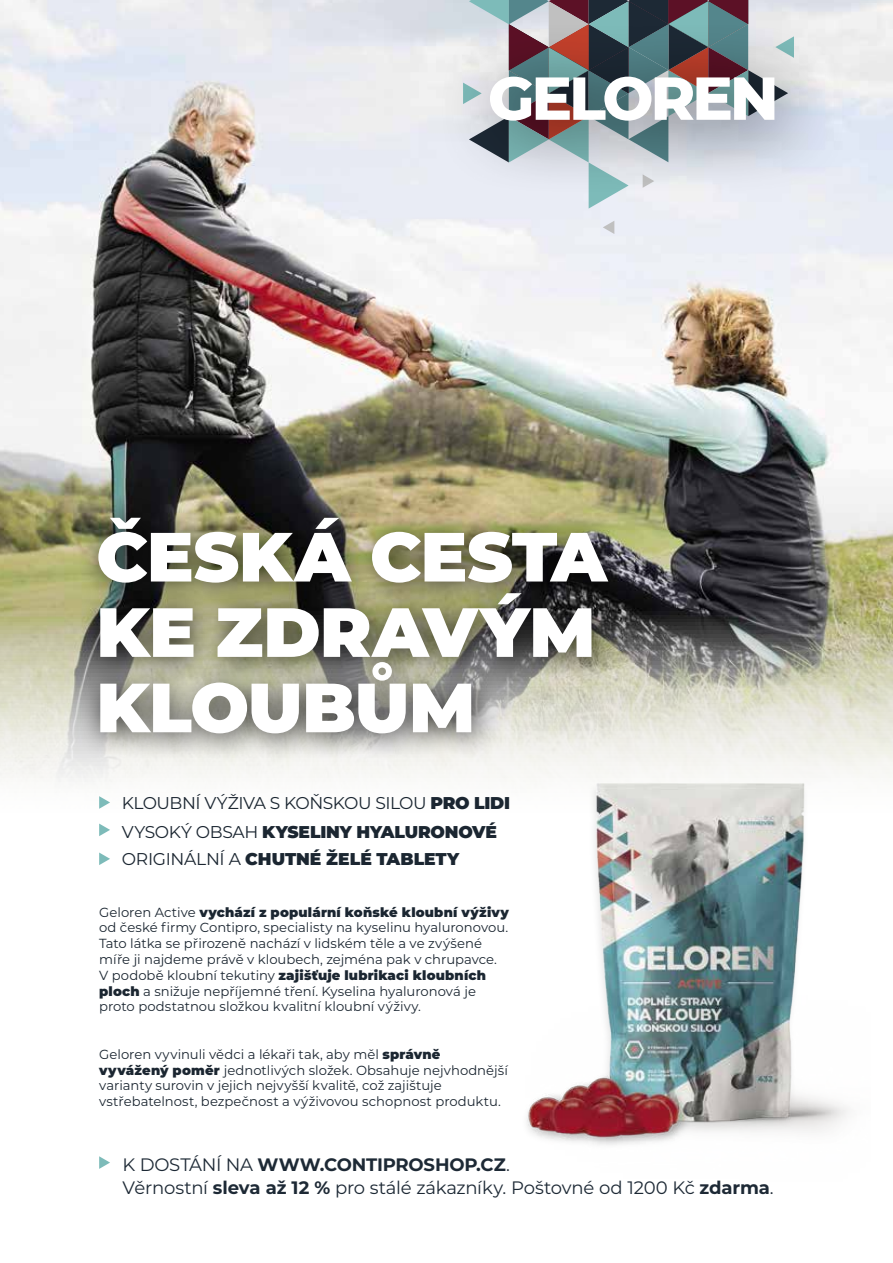
<style>
.page{position:relative;width:893px;height:1263px;background:#fff}
.page>*{position:absolute;margin:0;border:0;box-sizing:border-box;transform-origin:0 0}
.t1{font:900 69.45px/75.3px "Montserrat";letter-spacing:-.005em;color:#fff}
.t2{font:18px/23.7px "Montserrat";letter-spacing:-.015em;color:#1d2935}
.t3{font:17.1px/29px "Montserrat";letter-spacing:-.025em;color:#1b2631}
.t4{font:900 17.1px "Montserrat";color:#1b2631}
.t5{font:13.2px/15.8px "Montserrat";color:#1b2631}
.s1{font-weight:900}
.s2{font-weight:400}
.s3{font-weight:700}
</style>
<div class="page">
<img style="left:0;top:0;width:893px;height:782px">
<div style="left:520px;top:781px;width:354px;height:407px;background:#fefefe"></div>
<img style="left:393px;top:712px;width:478px;height:433px">
<svg style="left:99px;top:796px;width:11px;height:13px"></svg>
<svg style="left:99px;top:823px;width:11px;height:13px"></svg>
<svg style="left:99px;top:852px;width:11px;height:13px"></svg>
<div style="left:78px;top:497px;width:556px;height:264px;background:#000;opacity:.75"></div>
<svg style="left:603px;top:221px;width:11px;height:13px"></svg>
<div style="left:436px;top:21px;width:413px;height:175px;background:#000;opacity:.75"></div>
<svg style="left:463px;top:0;width:331px;height:209px;background:#abb0b6"></svg>
<svg style="left:99px;top:1156px;width:11px;height:13px"></svg>
<h1 class="t1" style="left:96px;top:515px;width:512px">ČESKÁ CESTA<br>KE ZDRAVÝM<br>KLOUBŮM</h1>
<p class="t3" style="left:122px;top:788px;width:390px">KLOUBNÍ VÝŽIVA S KOŇSKOU SILOU <span class="s1">PRO LIDI<br></span>VYSOKÝ OBSAH <span class="s1">KYSELINY HYALURONOVÉ</span></p>
<p class="t4" style="left:122px;top:845px;width:339px"><span class="s2">ORIGINÁLNÍ A</span> CHUTNÉ ŽELÉ TABLETY</p>
<p class="t5" style="left:99px;top:903px;width:411px">Geloren Active <span class="s1">vychází z populární koňské kloubní výživy </span>od české firmy Contipro, specialisty na kyselinu hyaluronovou.<br>Tato látka se přirozeně nachází v lidském těle a ve zvýšené míře ji najdeme právě v kloubech, zejména pak v chrupavce.<br>V podobě kloubní tekutiny <span class="s1">zajišťuje lubrikaci kloubních ploch</span> a snižuje nepříjemné tření. Kyselina hyaluronová je proto podstatnou složkou kvalitní kloubní výživy.</p>
<p class="t5" style="left:99px;top:1046px;width:410px">Geloren vyvinuli vědci a lékaři tak, aby měl <span class="s1">správně vyvážený poměr</span> jednotlivých složek. Obsahuje nejvhodnější varianty surovin v jejich nejvyšší kvalitě, což zajištuje vstřebatelnost, bezpečnost a výživovou schopnost produktu.</p>
<h2 class="t2" style="left:123px;top:1152px;width:653px">K DOSTÁNÍ NA <span class="s3">WWW.CONTIPROSHOP.CZ</span>.<br>Věrnostní <span class="s3">sleva až 12 %</span> pro stálé zákazníky. Poštovné od 1200 Kč <span class="s3">zdarma</span>.</h2>
</div>
